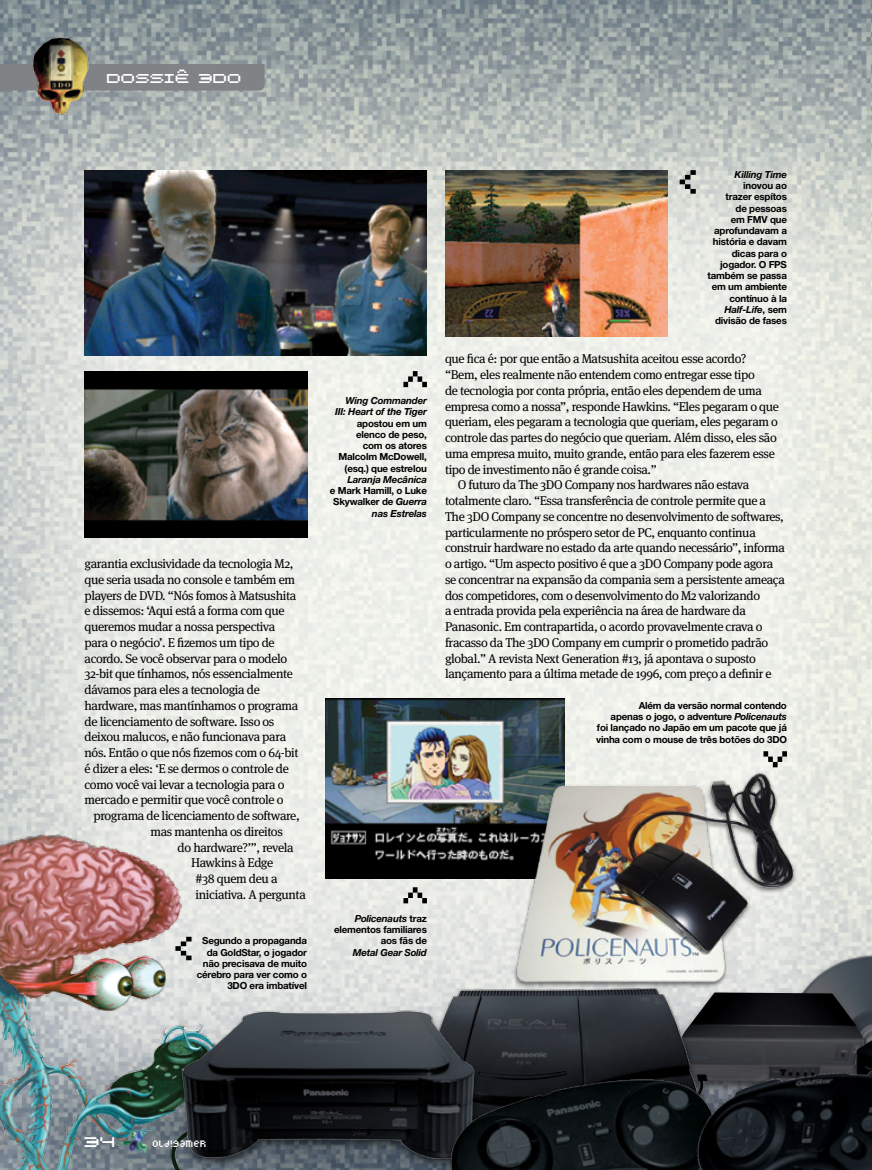
<style>
.page{position:relative;width:872px;height:1170px;background:#fff}
.page>*{position:absolute;margin:0;border:0;box-sizing:border-box;transform-origin:0 0}
.t1{font:19.65px "Supercollider";color:#fff}
.t2{font:18px "Supercollider";color:#fff}
.t3{font:12.9px "Supercollidersmall";color:#fff}
.t4{font:12.75px/15.8px "Meta Serif Pro";letter-spacing:-.03em;color:#000}
.t5{font:700 9.75px/11.2px "Helvetica Neue";letter-spacing:-.02em;color:#000;text-align:right}
.t6{font:italic 700 9.75px/11.2px "Helvetica Neue";letter-spacing:-.02em;color:#000;text-align:right}
.s1{font-style:italic}
</style>
<div class="page">
<img style="left:0;top:0;width:872px;height:995px">
<img style="left:0;top:834px;width:220px;height:335px">
<svg style="left:175px;top:936px;width:16px;height:24px"></svg>
<img style="left:85px;top:170px;width:341px;height:186px">
<img style="left:85px;top:371px;width:222px;height:166px">
<img style="left:445px;top:170px;width:222px;height:167px">
<img style="left:325px;top:698px;width:240px;height:180px">
<img style="left:506px;top:717px;width:327px;height:272px">
<svg style="left:763px;top:751px;width:24px;height:16px"></svg>
<svg style="left:403px;top:371px;width:24px;height:16px"></svg>
<svg style="left:403px;top:887px;width:24px;height:16px"></svg>
<svg style="left:679px;top:170px;width:17px;height:24px"></svg>
<img style="left:758px;top:930px;width:114px;height:59px">
<img style="left:719px;top:992px;width:50px;height:32px">
<img style="left:401px;top:977px;width:318px;height:95px">
<div style="left:175px;top:1008px;width:305px;height:161px;background:#000;opacity:.55"></div>
<img style="left:167px;top:995px;width:324px;height:170px">
<img style="left:447px;top:1072px;width:216px;height:97px">
<img style="left:769px;top:958px;width:103px;height:66px">
<img style="left:663px;top:1024px;width:209px;height:145px">
<img style="left:26px;top:31px;width:117px;height:88px">
<svg style="left:0;top:64px;width:265px;height:27px;background:#82817b"></svg>
<img style="left:117px;top:1127px;width:35px;height:29px">
<h2 class="t2" style="left:107px;top:65px;width:15px">dossie</h2>
<h2 class="t2" style="left:199px;top:65px;width:29px">3do</h2>
<p class="t4" style="left:85px;top:555px;width:215px">garantia exclusividade da tecnologia M2, que seria usada no console e também em players de DVD. “Nós fomos à Matsushita e dissemos: ‘Aqui está a forma com que queremos mudar a nossa perspectiva para o negócio’. E fizemos um tipo de acordo. Se você observar para o modelo 32-bit que tínhamos, nós essencialmente dávamos para eles a tecnologia de hardware, mas mantínhamos o programa de licenciamento de software. Isso os deixou malucos, e não funcionava para nós. Então o que nós fizemos com o 64-bit é dizer a eles: ‘E se dermos o controle de como você vai levar a tecnologia para o mercado e permitir que você controle o</p>
<p class="t4" style="left:151px;top:807px;width:151px;text-indent:-57px">programa de licenciamento de software, mas mantenha os direitos</p>
<p class="t4" style="left:178px;top:838px;width:118px">do hardware?’”, revela</p>
<p class="t4" style="left:191px;top:854px;width:84px">Hawkins à Edge</p>
<p class="t4" style="left:196px;top:870px;width:83px">#38 quem deu a</p>
<p class="t4" style="left:196px;top:886px;width:112px">iniciativa. A pergunta</p>
<p class="t5" style="left:197px;top:935px;width:112px">Segundo a propaganda da GoldStar, o jogador não precisava de muito cérebro para ver como o<br>3DO era imbatível</p>
<p class="t6" style="left:335px;top:394px;width:93px">Wing Commander<br>III: Heart of the Tiger</p>
<p class="t5" style="left:338px;top:417px;width:90px">apostou em um elenco de peso, com os atores<br>Malcolm McDowell, (esq.) que estrelou</p>
<p class="t6" style="left:347px;top:473px;width:81px">Laranja Mecânica</p>
<p class="t5" style="left:330px;top:484px;width:98px">e Mark Hamill, o Luke<br>Skywalker de <span class="s1">Guerra nas Estrelas</span></p>
<p class="t6" style="left:734px;top:168px;width:54px">Killing Time</p>
<p class="t5" style="left:707px;top:180px;width:81px">inovou ao<br>trazer espítos<br>de pessoas<br>em FMV que aprofundavam a história e davam dicas para o jogador. O FPS também se passa em um ambiente contínuo à la<br><span class="s1">Half-Life</span>, sem divisão de fases</p>
<p class="t4" style="left:445px;top:350px;width:303px">que fica é: por que então a Matsushita aceitou esse acordo?</p>
<p class="t4" style="left:445px;top:366px;width:311px">“Bem, eles realmente não entendem como entregar esse tipo</p>
<p class="t4" style="left:445px;top:382px;width:318px">de tecnologia por conta própria, então eles dependem de uma</p>
<p class="t4" style="left:445px;top:397px;width:335px">empresa como a nossa”, responde Hawkins. “Eles pegaram o que</p>
<p class="t4" style="left:445px;top:413px;width:334px">queriam, eles pegaram a tecnologia que queriam, eles pegaram o</p>
<p class="t4" style="left:445px;top:429px;width:333px">controle das partes do negócio que queriam. Além disso, eles são</p>
<p class="t4" style="left:445px;top:445px;width:331px">uma empresa muito, muito grande, então para eles fazerem esse</p>
<p class="t4" style="left:445px;top:460px;width:213px">tipo de investimento não é grande coisa.”</p>
<p class="t4" style="left:458px;top:476px;width:293px">O futuro da The 3DO Company nos hardwares não estava</p>
<p class="t4" style="left:445px;top:492px;width:323px">totalmente claro. “Essa transferência de controle permite que a</p>
<p class="t4" style="left:445px;top:508px;width:340px">The 3DO Company se concentre no desenvolvimento de softwares,</p>
<p class="t4" style="left:445px;top:523px;width:312px">particularmente no próspero setor de PC, enquanto continua</p>
<p class="t4" style="left:445px;top:539px;width:341px">construir hardware no estado da arte quando necessário”, informa</p>
<p class="t4" style="left:445px;top:555px;width:330px">o artigo. “Um aspecto positivo é que a 3DO Company pode agora</p>
<p class="t4" style="left:445px;top:571px;width:341px">se concentrar na expansão da compania sem a persistente ameaça</p>
<p class="t4" style="left:445px;top:586px;width:317px">dos competidores, com o desenvolvimento do M2 valorizando</p>
<p class="t4" style="left:445px;top:602px;width:302px">a entrada provida pela experiência na área de hardware da</p>
<p class="t4" style="left:445px;top:618px;width:319px">Panasonic. Em contrapartida, o acordo provavelmente crava o</p>
<p class="t4" style="left:445px;top:634px;width:325px">fracasso da The 3DO Company em cumprir o prometido padrão</p>
<p class="t4" style="left:445px;top:649px;width:312px">global.” A revista Next Generation #13, já apontava o suposto</p>
<p class="t4" style="left:445px;top:665px;width:328px">lançamento para a última metade de 1996, com preço a definir e</p>
<p class="t5" style="left:596px;top:699px;width:192px">Além da versão normal contendo<br>apenas o jogo, o adventure <span class="s1">Policenauts<br></span>foi lançado no Japão em um pacote que já vinha com o mouse de três botões do 3DO</p>
<p class="t5" style="left:334px;top:912px;width:94px"><span class="s1">Policenauts</span> traz elementos familiares aos fãs de</p>
<p class="t6" style="left:353px;top:946px;width:76px">Metal Gear Solid</p>
<h1 class="t1" style="left:85px;top:1127px;width:33px">34</h1>
<p class="t3" style="left:153px;top:1134px;width:56px">old!gamer</p>
</div>
